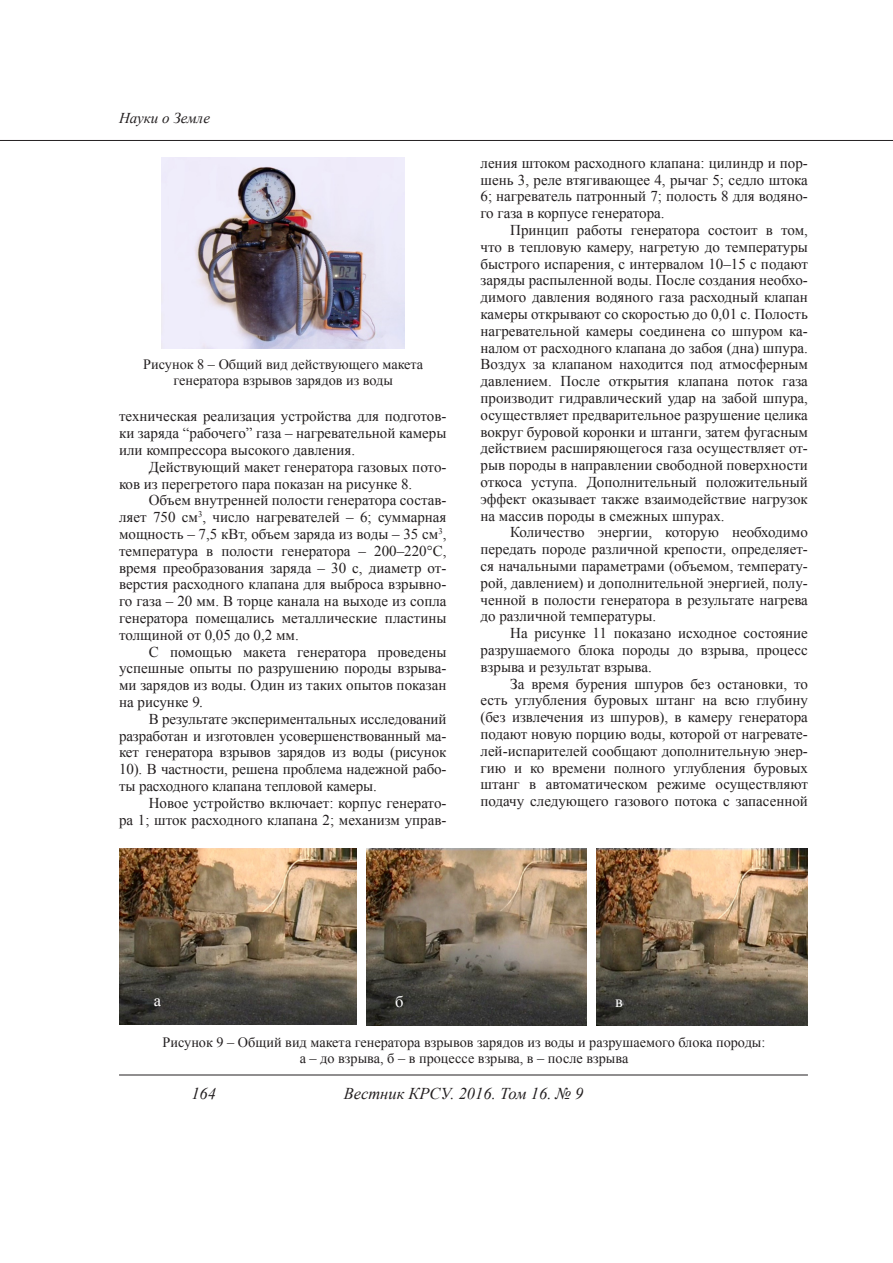
<style>
.page{position:relative;width:893px;height:1263px;background:#fff}
.page>*{position:absolute;margin:0;border:0;box-sizing:border-box;transform-origin:0 0}
.t1{font:italic 16.5px "Times New Roman Uni Toktom";color:#231f20}
.рисунок{font:16.5px "Times New Roman Uni Toktom";color:#fff}
.основа{font:15px/16.8px "Times New Roman Uni Toktom";color:#231f20;text-align:justify}
.t2{font:italic 15px "Times New Roman Uni Toktom";color:#231f20}
.рисунок-2{font:14.25px/15.8px "Times New Roman Uni Toktom";color:#231f20;text-align:center}
.s1{font-style:italic}
.s2{font-family:"Times New Roman"}
</style>
<div class="page">
<hr style="left:119px;top:1075px;width:689px;height:1px;background:#231f20">
<hr style="left:0;top:140px;width:893px;height:1px;background:#231f20">
<img style="left:161px;top:158px;width:243px;height:190px">
<img style="left:366px;top:849px;width:221px;height:177px">
<img style="left:596px;top:849px;width:212px;height:176px">
<img style="left:119px;top:849px;width:237px;height:175px">
<p class="t2" style="left:119px;top:108px;width:93px">Науки о Земле</p>
<p class="рисунок-2" style="left:143px;top:357px;width:282px">Рисунок 8 – Общий вид действующего макета генератора взрывов зарядов из воды</p>
<p class="основа" style="left:119px;top:408px;width:329px">техническая реализация устройства для подготов&shy;ки заряда “рабочего” газа – нагревательной камеры или компрессора высокого давления.</p>
<p class="основа" style="left:119px;top:458px;width:329px;text-indent:30px">Действующий макет генератора газовых пото&shy;ков из перегретого пара показан на рисунке 8.</p>
<p class="основа" style="left:119px;top:492px;width:329px;text-indent:30px">Объем внутренней полости генератора состав&shy;ляет 750 см<sup>3</sup>, число нагревателей – 6; суммарная мощность – 7,5 кВт, объем заряда из воды – 35 см<sup>3</sup>, температура в полости генератора – 200–220°C, время преобразования заряда – 30 с, диаметр от&shy;верстия расходного клапана для выброса взрывно&shy;го газа – 20 мм. В торце канала на выходе из сопла генератора помещались металлические пластины толщиной от 0,05 до 0,2 мм.</p>
<p class="основа" style="left:119px;top:643px;width:329px;text-indent:30px">С помощью макета генератора проведены успешные опыты по разрушению породы взрыва&shy;ми зарядов из воды. Один из таких опытов показан на рисунке 9<span class="s1">.</span></p>
<p class="основа" style="left:119px;top:710px;width:329px;text-indent:30px">В результате экспериментальных исследований разработан и изготовлен усовершенствованный ма&shy;кет генератора взрывов зарядов из воды (рисунок 10). В частности, решена проблема надежной рабо&shy;ты расходного клапана тепловой камеры.</p>
<p class="основа" style="left:119px;top:794px;width:329px;text-align:right">Новое устройство включает: корпус генерато-<br>ра 1; шток расходного клапана 2; механизм управ-</p>
<p class="основа" style="left:480px;top:154px;width:329px">ления штоком расходного клапана: цилиндр и пор&shy;шень 3, реле втягивающее 4, рычаг 5; седло штока 6; нагреватель патронный 7; полость 8 для водяно&shy;го газа в корпусе генератора.</p>
<p class="основа" style="left:480px;top:221px;width:329px;text-indent:30px">Принцип работы генератора состоит в том, что в тепловую камеру, нагретую до температуры быстрого испарения, с интервалом 10–15 с подают заряды распыленной воды. После создания необхо&shy;димого давления водяного газа расходный клапан камеры открывают со скоростью до 0,01 с. Полость нагревательной камеры соединена со шпуром ка&shy;налом от расходного клапана до забоя (дна) шпура.<br>Воздух за клапаном находится под атмосферным давлением. После открытия клапана поток газа производит гидравлический удар на забой шпура, осуществляет предварительное разрушение целика вокруг буровой коронки и штанги, затем фугасным действием расширяющегося газа осуществляет от&shy;рыв породы в направлении свободной поверхности откоса уступа. Дополнительный положительный эффект оказывает также взаимодействие нагрузок на массив породы в смежных шпурах.</p>
<p class="основа" style="left:480px;top:524px;width:329px;text-indent:30px">Количество энергии, которую необходимо передать породе различной крепости, определяет&shy;ся начальными параметрами (объемом, температу&shy;рой, давлением) и дополнительной энергией, полу&shy;ченной в полости генератора в результате нагрева до различной температуры.</p>
<p class="основа" style="left:480px;top:624px;width:329px;text-indent:30px">На рисунке 11 показано исходное состояние разрушаемого блока породы до взрыва, процесс взрыва и результат взрыва.</p>
<p class="основа" style="left:480px;top:675px;width:329px;text-indent:30px">За время бурения шпуров без остановки, то есть углубления буровых штанг на всю глубину (без извлечения из шпуров), в камеру генератора подают новую порцию воды, которой от нагревате&shy;лей-испарителей сообщают дополнительную энер&shy;гию и ко времени полного углубления буровых штанг в автоматическом режиме осуществляют подачу следующего газового потока с запасенной</p>
<p class="рисунок" style="left:154px;top:990px;width:9px">а</p>
<p class="рисунок" style="left:395px;top:990px;width:10px">б</p>
<p class="рисунок" style="left:615px;top:990px;width:9px">в</p>
<p class="рисунок-2" style="left:163px;top:1034px;width:604px">Рисунок 9 – Общий вид макета генератора взрывов зарядов из воды и разрушаемого блока породы: а – до взрыва, б – в процессе взрыва, в – после взрыва</p>
<p class="t1" style="left:191px;top:1082px;width:26px">164</p>
<p class="t1" style="left:344px;top:1082px;width:241px">Вестник КРСУ. <span class="s2">2016</span>. Том 16. № 9</p>
</div>
